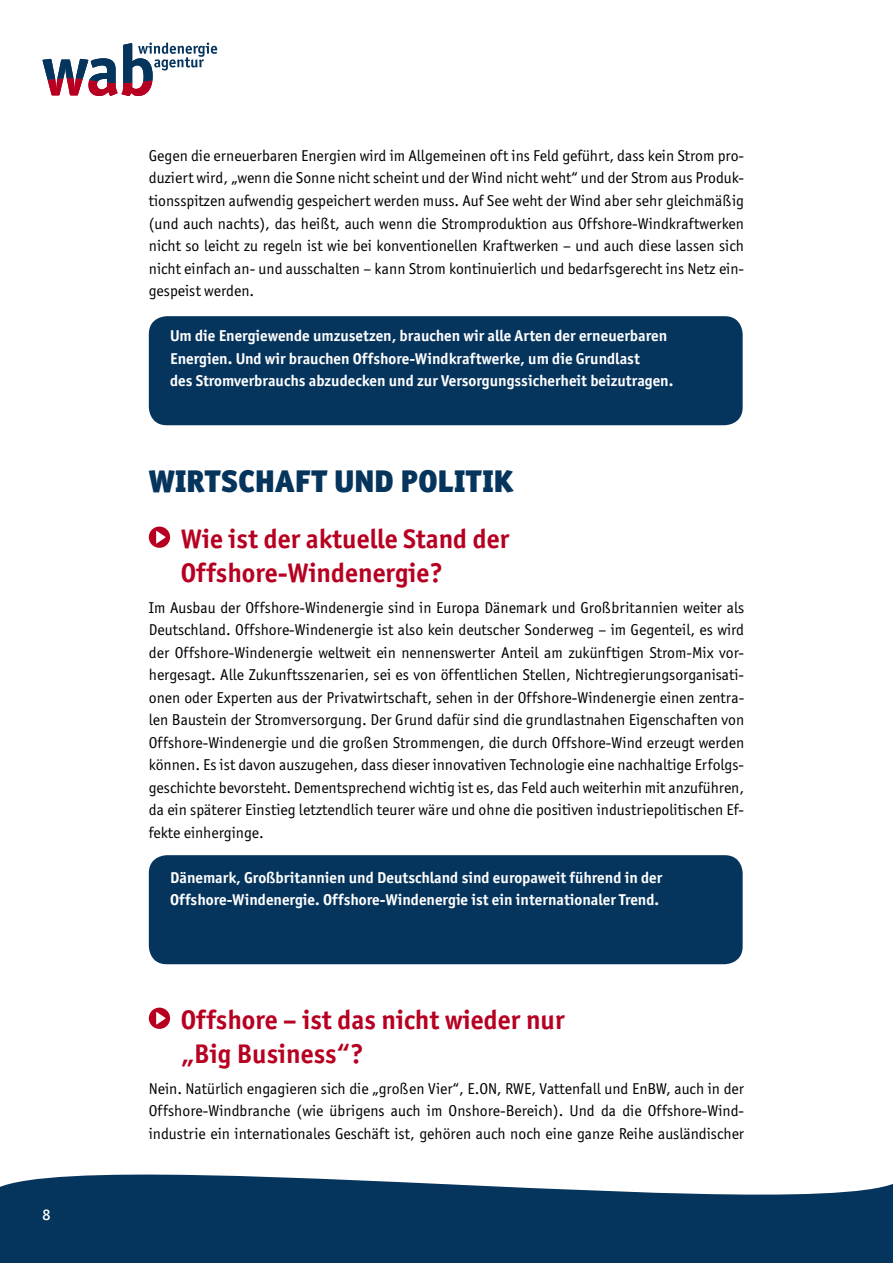
<style>
.page{position:relative;width:893px;height:1263px;background:#fff}
.page>*{position:absolute;margin:0;border:0;box-sizing:border-box;transform-origin:0 0}
.t1{font:900 31.5px "Officina Sans ITC";color:#05345d}
.t2{font:700 27px/33.8px "Officina Sans ITC";color:#b70021}
.t3{font:15.75px/22.5px "Officina Sans ITC Boo";color:#000;text-align:justify}
.t4{font:700 15.75px/22.5px "Officina Sans ITC";color:#fff}
.t5{font:500 15.75px "Officina Sans ITC";color:#fff}
</style>
<div class="page">
<div style="left:149px;top:316px;width:594px;height:109px;background:#05345d;border-radius:18px"></div>
<div style="left:149px;top:855px;width:594px;height:109px;background:#05345d;border-radius:18px"></div>
<svg style="left:43px;top:43px;width:174px;height:53px"></svg>
<svg style="left:0;top:1174px;width:893px;height:89px;background:#224c70"></svg>
<div style="left:149px;top:526px;width:21px;height:22px;background:#b70021;border-radius:50%"></div>
<svg style="left:156px;top:530px;width:10px;height:14px"></svg>
<div style="left:149px;top:1007px;width:21px;height:22px;background:#b70021;border-radius:50%"></div>
<svg style="left:156px;top:1012px;width:10px;height:13px"></svg>
<p class="t5" style="left:43px;top:1206px;width:10px">8</p>
<p class="t3" style="left:149px;top:144px;width:597px">Gegen die erneuerbaren Energien wird im Allgemeinen oft ins Feld geführt, dass kein Strom pro&shy;duziert wird, „wenn die Sonne nicht scheint und der Wind nicht weht“ und der Strom aus Produk&shy;tionsspitzen aufwendig gespeichert werden muss. Auf See weht der Wind aber sehr gleichmäßig (und auch nachts), das heißt, auch wenn die Stromproduktion aus Offshore-Windkraftwerken nicht so leicht zu regeln ist wie bei konventionellen Kraftwerken – und auch diese lassen sich nicht einfach an- und ausschalten – kann Strom kontinuierlich und bedarfsgerecht ins Netz ein&shy;gespeist werden.</p>
<p class="t4" style="left:170px;top:324px;width:505px">Um die Energiewende umzusetzen, brauchen wir alle Arten der erneuerbaren<br>Energien. Und wir brauchen Offshore-Windkraftwerke, um die Grundlast<br>des Stromverbrauchs abzudecken und zur Versorgungssicherheit beizutragen.</p>
<h1 class="t1" style="left:149px;top:460px;width:366px">WIRTSCHAFT UND POLITIK</h1>
<h2 class="t2" style="left:181px;top:521px;width:330px">Wie ist der aktuelle Stand der<br>Offshore-Windenergie?</h2>
<p class="t3" style="left:149px;top:596px;width:597px">Im Ausbau der Offshore-Windenergie sind in Europa Dänemark und Großbritannien weiter als Deutschland. Offshore-Windenergie ist also kein deutscher Sonderweg – im Gegenteil, es wird der Offshore-Windenergie weltweit ein nennenswerter Anteil am zukünftigen Strom-Mix vor&shy;hergesagt. Alle Zukunftsszenarien, sei es von öffentlichen Stellen, Nichtregierungsorganisati&shy;onen oder Experten aus der Privatwirtschaft, sehen in der Offshore-Windenergie einen zentra&shy;len Baustein der Stromversorgung. Der Grund dafür sind die grundlastnahen Eigenschaften von Offshore-Windenergie und die großen Strommengen, die durch Offshore-Wind erzeugt werden können. Es ist davon auszugehen, dass dieser innovativen Technologie eine nachhaltige Erfolgs&shy;geschichte bevorsteht. Dementsprechend wichtig ist es, das Feld auch weiterhin mit anzuführen, da ein späterer Einstieg letztendlich teurer wäre und ohne die positiven industriepolitischen Ef&shy;fekte einherginge.</p>
<p class="t4" style="left:170px;top:866px;width:494px">Dänemark, Großbritannien und Deutschland sind europaweit führend in der<br>Offshore-Windenergie. Offshore-Windenergie ist ein internationaler Trend.</p>
<h2 class="t2" style="left:181px;top:1002px;width:385px">Offshore – ist das nicht wieder nur „Big Business“?</h2>
<p class="t3" style="left:149px;top:1077px;width:597px">Nein. Natürlich engagieren sich die „großen Vier“, E.ON, RWE, Vattenfall und EnBW, auch in der Offshore-Windbranche (wie übrigens auch im Onshore-Bereich). Und da die Offshore-Wind&shy;industrie ein internationales Geschäft ist, gehören auch noch eine ganze Reihe ausländischer</p>
</div>
